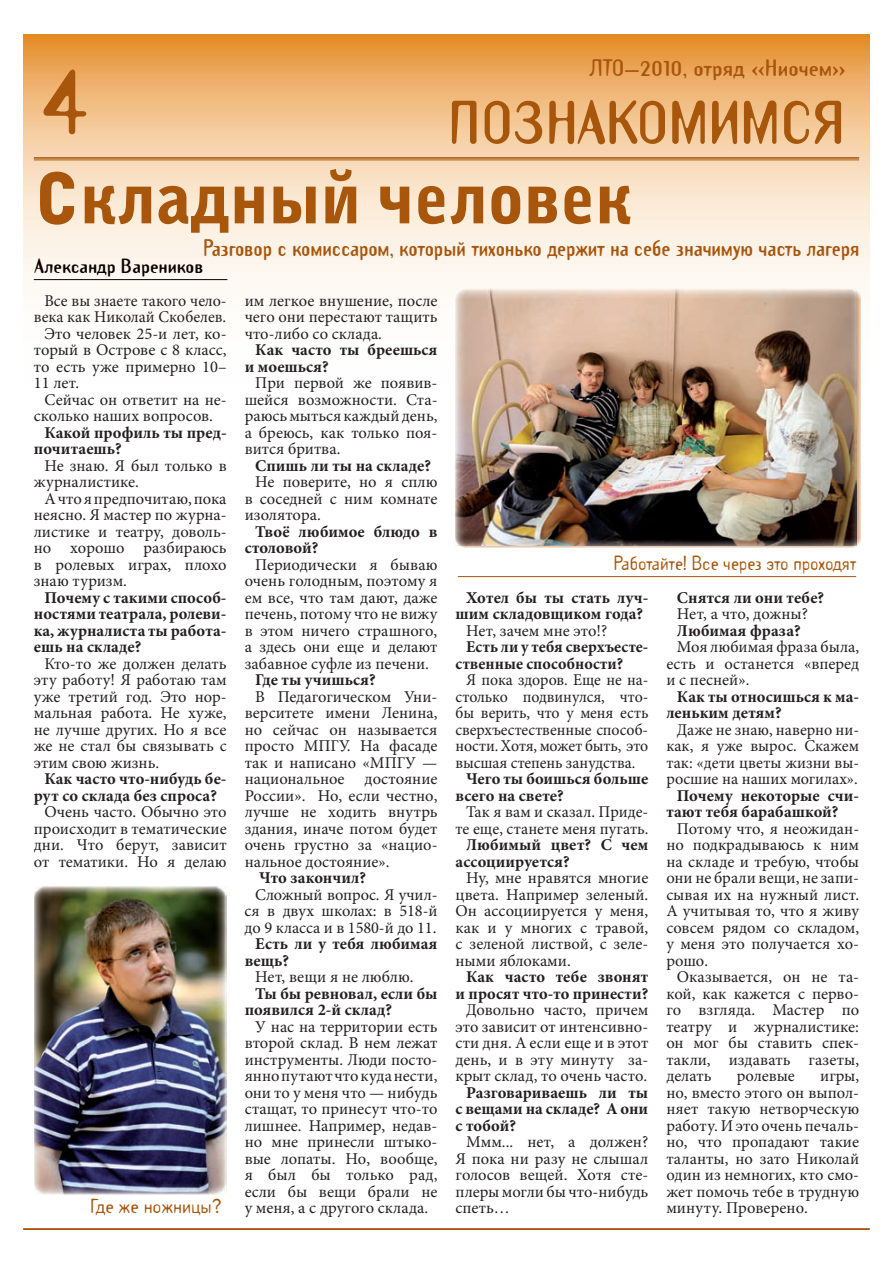
<style>
.page{position:relative;width:893px;height:1263px;background:#fff}
.page>*{position:absolute;margin:0;border:0;box-sizing:border-box;transform-origin:0 0}
.t1{font:90px "Template Gothic C Bold";color:#a7560c}
.t2{font:69px "Bell Gothic C Blk BT";color:#a7560c}
.t3{font:54px "Template Gothic C Bold";color:#a7560c}
.t4{font:21px "Template Gothic C Bold";letter-spacing:-.005em;color:#a7560c;scale:.9 1}
.t5{font:21px "Template Gothic C Bold";letter-spacing:-.005em;color:#a7560c}
.t6{font:18px "Template Gothic C";color:#a7560c;scale:.95 1}
.t7{font:18px "Template Gothic C Bold";color:#0d0000}
.t8{font:18px "Template Gothic C";color:#a7560c}
.t9{font:16.5px/16.5px "Minion Pro";color:#231f20;text-align:justify}
.t10{font:700 16.5px/16.5px "Minion Pro";color:#231f20}
.t11{font:16.5px/16.5px "Minion Pro";color:#231f20;text-align:justify;scale:.96 1}
</style>
<div class="page">
<svg style="left:23px;top:34px;width:846px;height:446px"></svg>
<hr style="left:23px;top:1228px;width:846px;height:2px;background:#a7560c">
<hr style="left:34px;top:157px;width:825px;height:2px;background:#a7560c">
<hr style="left:34px;top:160px;width:825px;height:1px;background:#a7560c">
<hr style="left:34px;top:279px;width:193px;height:1px;background:#0d0000">
<img style="left:455px;top:288px;width:401px;height:258px">
<hr style="left:458px;top:576px;width:398px;height:1px;background:#a7560c">
<img style="left:34px;top:887px;width:192px;height:307px">
<h1 class="t1" style="left:42px;top:62px;width:49px">4</h1>
<h1 class="t1" style="left:41px;top:62px;width:50px">2</h1>
<p class="t5" style="left:568px;top:59px;width:266px">ЛТО—201 , отряд «Ком ссар</p>
<p class="t5" style="left:589px;top:59px;width:258px">ЛТО—2010, отряд «Ниочем»</p>
<h3 class="t3" style="left:448px;top:100px;width:399px">ПОЗНАКОМИМСЯ</h3>
<h3 class="t3" style="left:643px;top:100px;width:169px">МНЕНИ</h3>
<h2 class="t2" style="left:34px;top:172px;width:599px">Складный человек</h2>
<p class="t4" style="left:203px;top:239px;width:730px">Разговор с комиссаром, который тихонько держит на себе значимую часть лагеря</p>
<p class="t7" style="left:34px;top:258px;width:171px">Александр Вареников</p>
<p class="t9" style="left:44px;top:294px;width:184px">Все вы знаете такого чело-</p>
<p class="t9" style="left:34px;top:310px;width:194px">века как Николай Скобелев.</p>
<p class="t9" style="left:44px;top:327px;width:184px">Это человек 25-и лет, ко-</p>
<p class="t9" style="left:34px;top:343px;width:194px">торый в Острове с 8 класс,</p>
<p class="t9" style="left:34px;top:360px;width:194px">то есть уже примерно 10–</p>
<p class="t9" style="left:34px;top:376px;width:47px">11 лет.</p>
<p class="t9" style="left:44px;top:393px;width:184px">Сейчас он ответит на не-</p>
<p class="t9" style="left:34px;top:409px;width:181px">сколько наших вопросов.</p>
<p class="t10" style="left:34px;top:426px;width:194px;text-indent:11px">Какой профиль ты пред&shy;почитаешь?</p>
<p class="t9" style="left:34px;top:459px;width:194px;text-indent:11px">Не знаю. Я был только в журналистике.</p>
<p class="t9" style="left:34px;top:492px;width:194px;text-indent:11px">А что я предпочитаю, пока неясно. Я мастер по журна&shy;листике и театру, доволь&shy;но хорошо разбираюсь в ролевых играх, плохо знаю туризм.</p>
<p class="t10" style="left:34px;top:591px;width:194px;text-align:justify;text-indent:11px">Почему с такими способ&shy;ностями театрала, ролеви&shy;ка, журналиста ты работа&shy;ешь на складе?</p>
<p class="t9" style="left:34px;top:657px;width:194px;text-indent:11px">Кто-то же должен делать эту работу! Я работаю там уже третий год. Это нор&shy;мальная работа. Не хуже, не лучше других. Но я все же не стал бы связывать с этим свою жизнь.</p>
<p class="t10" style="left:34px;top:772px;width:194px;text-indent:11px">Как часто что-нибудь бе&shy;рут со склада без спроса?</p>
<p class="t9" style="left:34px;top:805px;width:194px;text-indent:11px">Очень часто. Обычно это происходит в тематические дни. Что берут, зависит от тематики. Но я делаю</p>
<p class="t8" style="left:90px;top:1199px;width:133px">Где же ножницы?</p>
<p class="t9" style="left:245px;top:294px;width:194px">им легкое внушение, после чего они перестают тащить что-либо со склада.</p>
<p class="t10" style="left:245px;top:343px;width:194px;text-indent:11px">Как часто ты бреешься и моешься?</p>
<p class="t9" style="left:245px;top:376px;width:194px;text-indent:11px">При первой же появив&shy;шейся возможности. Ста&shy;раюсь мыться каждый день, а бреюсь, как только поя&shy;вится бритва.</p>
<p class="t10" style="left:255px;top:459px;width:177px">Спишь ли ты на складе?</p>
<p class="t9" style="left:245px;top:475px;width:194px;text-indent:11px">Не поверите, но я сплю в соседней с ним комнате изолятора.</p>
<p class="t10" style="left:245px;top:525px;width:194px;text-indent:11px">Твоё любимое блюдо в столовой?</p>
<p class="t9" style="left:245px;top:558px;width:194px;text-indent:11px">Периодически я бываю очень голодным, поэтому я ем все, что там дают, даже печень, потому что не вижу в этом ничего страшного, а здесь они еще и делают забавное суфле из печени.</p>
<p class="t10" style="left:255px;top:673px;width:122px">Где ты учишься?</p>
<p class="t9" style="left:245px;top:690px;width:194px;text-indent:11px">В Педагогическом Уни&shy;верситете имени Ленина, но сейчас он называется просто МПГУ. На фасаде так и написано «МПГУ — национальное достояние России». Но, если честно, лучше не ходить внутрь здания, иначе потом будет очень грустно за «нацио&shy;нальное достояние».</p>
<p class="t10" style="left:259px;top:871px;width:108px">Что закончил?</p>
<p class="t9" style="left:245px;top:888px;width:194px;text-indent:11px">Сложный вопрос. Я учил&shy;ся в двух школах: в 518-й до 9 класса и в 1580-й до 11.</p>
<p class="t10" style="left:245px;top:937px;width:194px;text-indent:11px">Есть ли у тебя любимая вещь?</p>
<p class="t9" style="left:255px;top:970px;width:160px">Нет, вещи я не люблю.</p>
<p class="t10" style="left:245px;top:987px;width:194px;text-indent:11px">Ты бы ревновал, если бы появился 2-й склад?</p>
<p class="t9" style="left:245px;top:1020px;width:194px;text-indent:11px">У нас на территории есть второй склад. В нем лежат инструменты. Люди посто&shy;янно путают что куда нести, они то у меня что — нибудь стащат, то принесут что-то лишнее. Например, недав&shy;но мне принесли штыко&shy;вые лопаты. Но, вообще, я был бы только рад, если бы вещи брали не у меня, а с другого склада.</p>
<p class="t6" style="left:613px;top:555px;width:257px">Работайте! Все через это проходят</p>
<p class="t10" style="left:455px;top:591px;width:194px;text-indent:11px">Хотел бы ты стать луч&shy;шим складовщиком года?</p>
<p class="t9" style="left:466px;top:624px;width:143px">Нет, зачем мне это!?</p>
<p class="t10" style="left:455px;top:640px;width:194px;text-indent:11px">Есть ли у тебя сверхъесте&shy;ственные способности?</p>
<p class="t11" style="left:455px;top:673px;width:202px;text-indent:11px">Я пока здоров. Еще не на&shy;столько подвинулся, что&shy;бы верить, что у меня есть сверхъ естественные способ&shy;ности. Хотя, может быть, это высшая степень занудства.</p>
<p class="t10" style="left:455px;top:772px;width:194px;text-indent:11px">Чего ты боишься больше всего на свете?</p>
<p class="t9" style="left:455px;top:805px;width:194px;text-align:right">Так я вам и сказал. Приде&shy;те еще, станете меня пугать.</p>
<p class="t10" style="left:455px;top:838px;width:194px;text-indent:11px">Любимый цвет? С чем ассоциируется?</p>
<p class="t9" style="left:455px;top:871px;width:194px;text-indent:11px">Ну, мне нравятся многие цвета. Например зеленый.<br>Он ассоциируется у меня, как и у многих с травой, с зеленой листвой, с зеле&shy;ными яблоками.</p>
<p class="t10" style="left:455px;top:970px;width:194px;text-align:right">Как часто тебе звонят и просят что-то принести?</p>
<p class="t9" style="left:455px;top:1003px;width:194px;text-indent:11px">Довольно часто, причем это зависит от интенсивно&shy;сти дня. А если еще и в этот день, и в эту минуту за&shy;крыт склад, то очень часто.</p>
<p class="t10" style="left:455px;top:1086px;width:194px;text-align:justify;text-indent:11px">Разговариваешь ли ты с вещами на складе? А они с тобой?</p>
<p class="t9" style="left:455px;top:1135px;width:194px;text-indent:11px">Ммм... нет, а должен?<br>Я пока ни разу не слышал голосов вещей. Хотя сте&shy;плеры могли бы что-нибудь спеть…</p>
<p class="t10" style="left:677px;top:591px;width:149px">Снятся ли они тебе?</p>
<p class="t9" style="left:677px;top:607px;width:132px">Нет, а что, дожны?</p>
<p class="t10" style="left:677px;top:624px;width:125px">Любимая фраза?</p>
<p class="t9" style="left:666px;top:640px;width:194px;text-indent:11px">Моя любимая фраза была, есть и останется «вперед и с песней».</p>
<p class="t10" style="left:666px;top:690px;width:194px;text-indent:11px">Как ты относишься к ма&shy;леньким детям?</p>
<p class="t9" style="left:666px;top:723px;width:194px;text-indent:11px">Даже не знаю, наверно ни&shy;как, я уже вырос. Скажем так: «дети цветы жизни вы&shy;росшие на наших могилах».</p>
<p class="t10" style="left:666px;top:789px;width:194px;text-indent:11px">Почему некоторые счи&shy;тают тебя барабашкой?</p>
<p class="t9" style="left:666px;top:822px;width:194px;text-indent:11px">Потому что, я неожидан&shy;но подкрадываюсь к ним на складе и требую, чтобы они не брали вещи, не запи&shy;сывая их на нужный лист.<br>А учитывая то, что я живу совсем рядом со складом, у меня это получается хо&shy;рошо.</p>
<p class="t9" style="left:666px;top:970px;width:194px;text-indent:11px">Оказывается, он не та&shy;кой, как кажется с перво&shy;го взгляда. Мастер по театру и журналистике: он мог бы ставить спек&shy;такли, издавать газеты, делать</p>
<p class="t9" style="left:666px;top:1069px;width:194px;text-indent:154px">игры, но, вместо этого он выпол&shy;няет такую нетворческую работу. И это очень печаль&shy;но, что пропадают такие таланты, но зато Николай один из немногих, кто смо&shy;жет помочь тебе в трудную минуту. Проверено.</p>
<p class="t9" style="left:736px;top:1069px;width:60px">ролевые</p>
</div>
